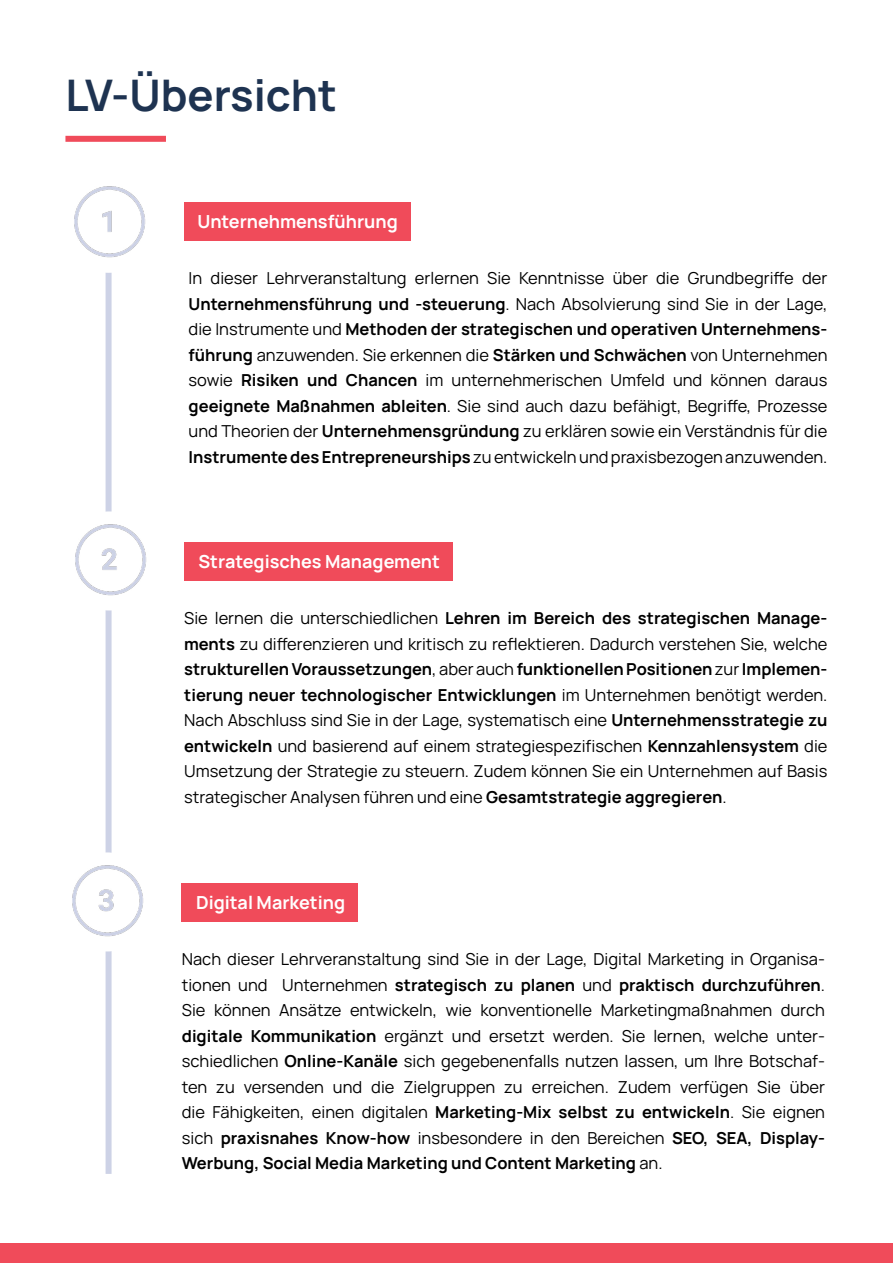
<style>
.page{position:relative;width:893px;height:1263px;background:#fff}
.page>*{position:absolute;margin:0;border:0;box-sizing:border-box;transform-origin:0 0}
.t1{font:700 43.5px "Manrope";color:#1e3351}
.t2{font:700 18px "Manrope";color:#fff}
.t3{font:16.5px/25.5px "Manrope";color:#000;text-align:justify}
.s1{font-weight:700}
</style>
<div class="page">
<div style="left:65px;top:136px;width:101px;height:6px;background:#f04b5a"></div>
<div style="left:0;top:1243px;width:893px;height:20px;background:#f04b5a"></div>
<div style="left:106px;top:189px;width:6px;height:985px;background:#cdd2e6"></div>
<div style="left:184px;top:202px;width:226px;height:39px;background:#f04b5a"></div>
<div style="left:58px;top:174px;width:102px;height:99px;background:#fff;border-radius:50%"></div>
<img style="left:74px;top:186px;width:72px;height:72px">
<div style="left:184px;top:542px;width:269px;height:39px;background:#f04b5a"></div>
<div style="left:58px;top:511px;width:102px;height:99px;background:#fff;border-radius:50%"></div>
<img style="left:75px;top:524px;width:72px;height:72px">
<div style="left:182px;top:883px;width:176px;height:38px;background:#f04b5a"></div>
<div style="left:56px;top:852px;width:102px;height:99px;background:#fff;border-radius:50%"></div>
<img style="left:72px;top:865px;width:72px;height:72px">
<h1 class="t1" style="left:65px;top:65px;width:273px">LV-Übersicht</h1>
<p class="t2" style="left:197px;top:209px;width:202px">Unternehmensführung</p>
<p class="t3" style="left:189px;top:265px;width:640px">In dieser Lehrveranstaltung erlernen Sie Kenntnisse über die Grundbegriffe der <span class="s1">Unternehmensführung und -steuerung</span>. Nach Absolvierung sind Sie in der Lage, die Instrumente und <span class="s1">Methoden der strategischen und operativen Unternehmens&shy;führung</span> anzuwenden. Sie erkennen die <span class="s1">Stärken und Schwächen</span> von Unternehmen sowie <span class="s1">Risiken und Chancen</span> im unternehmerischen Umfeld und können daraus <span class="s1">geeignete Maßnahmen ableiten</span>. Sie sind auch dazu befähigt, Begriffe, Prozesse und Theorien der <span class="s1">Unternehmensgründung</span> zu erklären sowie ein Verständnis für die <span class="s1">Instrumente des Entrepreneurships</span> zu entwickeln und praxisbezogen anzuwenden.</p>
<p class="t2" style="left:198px;top:549px;width:243px">Strategisches Management</p>
<p class="t3" style="left:184px;top:605px;width:645px">Sie lernen die unterschiedlichen <span class="s1">Lehren im Bereich des strategischen Manage&shy;ments</span> zu differenzieren und kritisch zu reflektieren. Dadurch verstehen Sie, welche <span class="s1">strukturellen Voraussetzungen</span>, aber auch <span class="s1">funktionellen Positionen</span> zur <span class="s1">Implemen&shy;tierung neuer technologischer Entwicklungen</span> im Unternehmen benötigt werden.<br>Nach Abschluss sind Sie in der Lage, systematisch eine <span class="s1">Unternehmensstrategie zu entwickeln</span> und basierend auf einem strategiespezifischen <span class="s1">Kennzahlensystem</span> die Umsetzung der Strategie zu steuern. Zudem können Sie ein Unternehmen auf Basis strategischer Analysen führen und eine <span class="s1">Gesamtstrategie aggregieren</span>.</p>
<p class="t2" style="left:196px;top:889px;width:151px">Digital Marketing</p>
<p class="t3" style="left:182px;top:946px;width:645px">Nach dieser Lehrveranstaltung sind Sie in der Lage, Digital Marketing in Organisa&shy;tionen und Unternehmen <span class="s1">strategisch zu planen</span> und <span class="s1">praktisch durchzuführen</span>.<br>Sie können Ansätze entwickeln, wie konventionelle Marketingmaßnahmen durch <span class="s1">digitale Kommunikation</span> ergänzt und ersetzt werden. Sie lernen, welche unter&shy;schiedlichen <span class="s1">Online-Kanäle</span> sich gegebenenfalls nutzen lassen, um Ihre Botschaf&shy;ten zu versenden und die Zielgruppen zu erreichen. Zudem verfügen Sie über die Fähigkeiten, einen digitalen <span class="s1">Marketing-Mix selbst zu entwickeln</span>. Sie eignen sich <span class="s1">praxisnahes Know-how</span> insbesondere in den Bereichen <span class="s1">SEO, SEA, Display-Werbung, Social Media Marketing und Content Marketing</span> an.</p>
</div>
